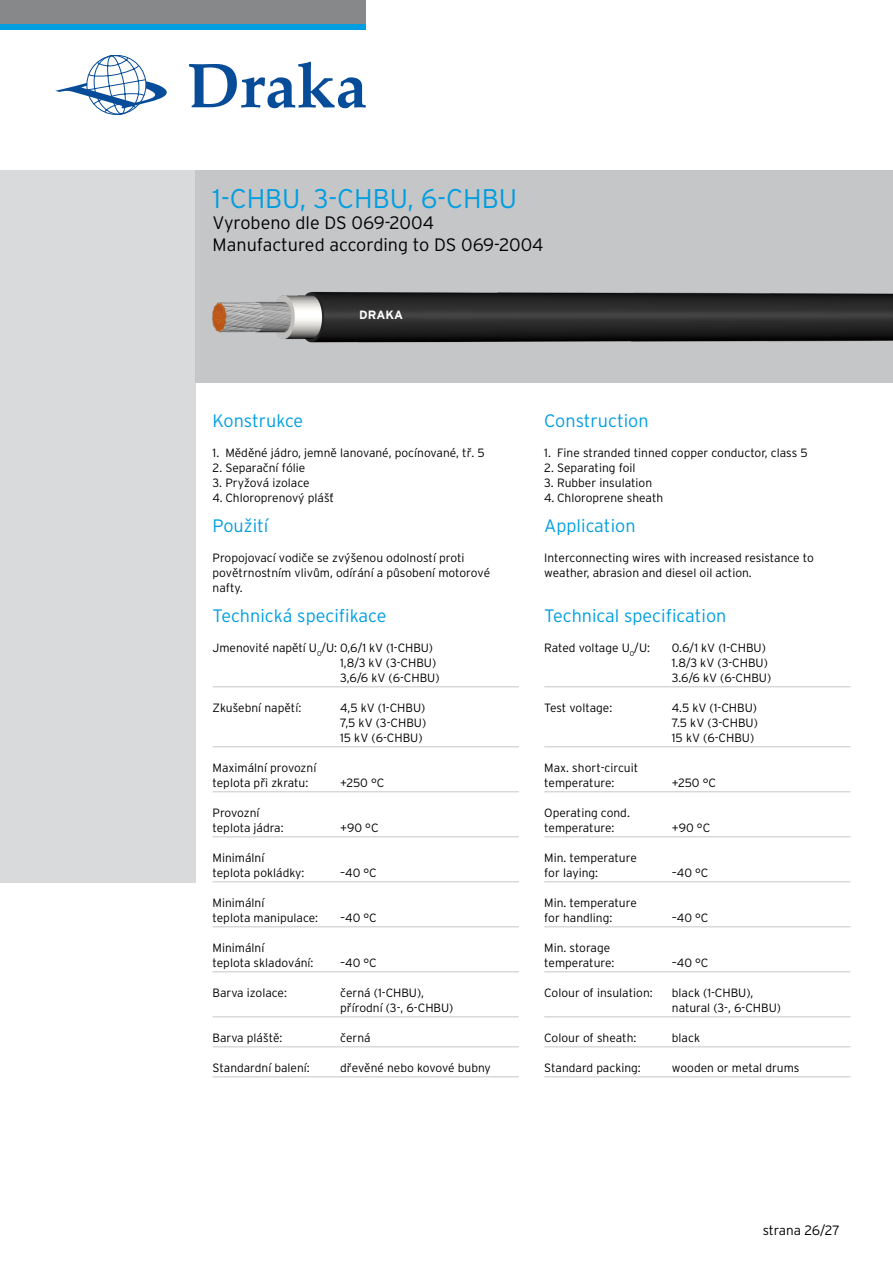
<style>
.page{position:relative;width:893px;height:1263px;background:#fff}
.page>*{position:absolute;margin:0;border:0;box-sizing:border-box;transform-origin:0 0}
.t1{font:300 27px "Interstate CE";color:#009ee0}
.t2{font:300 18px "Interstate CE";color:#009ee0}
.t3{font:300 18px/21.6px "Interstate CE";color:#000}
.t4{font:300 13.5px "Interstate CE";letter-spacing:-.01em;color:#000}
.t5{font:300 12px/15px "Interstate CE";color:#000}
.t6{font:700 12px "Interstate CE";color:#fff}
</style>
<div class="page">
<div style="left:0;top:170px;width:196px;height:712px;background:#d9dadb"></div>
<div style="left:196px;top:170px;width:697px;height:213px;background:#c5c6c8"></div>
<hr style="left:213px;top:686px;width:306px;height:1px;background:#c5c6c8">
<hr style="left:213px;top:746px;width:306px;height:1px;background:#c5c6c8">
<hr style="left:213px;top:791px;width:306px;height:1px;background:#c5c6c8">
<hr style="left:213px;top:836px;width:306px;height:1px;background:#c5c6c8">
<hr style="left:213px;top:881px;width:306px;height:1px;background:#c5c6c8">
<hr style="left:213px;top:926px;width:306px;height:1px;background:#c5c6c8">
<hr style="left:213px;top:971px;width:306px;height:1px;background:#c5c6c8">
<hr style="left:213px;top:1016px;width:306px;height:1px;background:#c5c6c8">
<hr style="left:213px;top:1046px;width:306px;height:1px;background:#c5c6c8">
<hr style="left:213px;top:1076px;width:306px;height:1px;background:#c5c6c8">
<hr style="left:544px;top:686px;width:306px;height:1px;background:#c5c6c8">
<hr style="left:544px;top:746px;width:306px;height:1px;background:#c5c6c8">
<hr style="left:544px;top:791px;width:306px;height:1px;background:#c5c6c8">
<hr style="left:544px;top:836px;width:306px;height:1px;background:#c5c6c8">
<hr style="left:544px;top:881px;width:306px;height:1px;background:#c5c6c8">
<hr style="left:544px;top:926px;width:306px;height:1px;background:#c5c6c8">
<hr style="left:544px;top:971px;width:306px;height:1px;background:#c5c6c8">
<hr style="left:544px;top:1016px;width:306px;height:1px;background:#c5c6c8">
<hr style="left:544px;top:1046px;width:306px;height:1px;background:#c5c6c8">
<hr style="left:544px;top:1076px;width:306px;height:1px;background:#c5c6c8">
<img style="left:195px;top:264px;width:698px;height:107px">
<svg style="left:55px;top:55px;width:112px;height:60px"></svg>
<svg style="left:189px;top:62px;width:177px;height:46px"></svg>
<div style="left:0;top:0;width:366px;height:30px;background:#87888a"></div>
<div style="left:0;top:24px;width:366px;height:6px;background:#009ee0"></div>
<h1 class="t1" style="left:213px;top:183px;width:286px">1-CHBU, 3-CHBU, 6-CHBU</h1>
<h2 class="t3" style="left:213px;top:212px;width:332px">Vyrobeno dle DS 069-2004<br>Manufactured according to DS 069-2004</h2>
<p class="t6" style="left:359px;top:308px;width:45px">DRAKA</p>
<h2 class="t2" style="left:213px;top:411px;width:92px">Konstrukce</h2>
<p class="t5" style="left:213px;top:445px;width:274px">1. Měděné jádro, jemně lanované, pocínované, tř. 5</p>
<p class="t5" style="left:213px;top:460px;width:94px">2. Separační fólie</p>
<p class="t5" style="left:213px;top:475px;width:98px">3. Pryžová izolace</p>
<p class="t5" style="left:213px;top:490px;width:123px">4. Chloroprenový plášť</p>
<h2 class="t2" style="left:213px;top:516px;width:57px">Použití</h2>
<p class="t5" style="left:213px;top:550px;width:279px">Propojovací vodiče se zvýšenou odolností proti povětrnostním vlivům, odírání a působení motorové nafty.</p>
<h2 class="t2" style="left:213px;top:606px;width:175px">Technická specifikace</h2>
<p class="t5" style="left:340px;top:640px;width:101px;text-indent:-128px">Jmenovité napětí U <sub>0</sub>/U: 0,6/1 kV (1-CHBU)<br>1,8/3 kV (3-CHBU)<br>3,6/6 kV (6-CHBU)</p>
<p class="t5" style="left:213px;top:700px;width:90px">Zkušební napětí:</p>
<p class="t5" style="left:340px;top:700px;width:88px;text-align:justify">4,5 kV (1-CHBU)<br>7,5 kV (3-CHBU)<br>15 kV (6-CHBU)</p>
<p class="t5" style="left:213px;top:760px;width:105px">Maximální provozní teplota při zkratu:</p>
<p class="t5" style="left:340px;top:775px;width:46px">+250 °C</p>
<h2 class="t2" style="left:544px;top:411px;width:106px">Construction</h2>
<p class="t5" style="left:544px;top:445px;width:265px">1. Fine stranded tinned copper conductor, class 5</p>
<p class="t5" style="left:544px;top:460px;width:93px">2. Separating foil</p>
<p class="t5" style="left:544px;top:475px;width:109px">3. Rubber insulation</p>
<p class="t5" style="left:544px;top:490px;width:120px">4. Chloroprene sheath</p>
<h2 class="t2" style="left:544px;top:516px;width:93px">Application</h2>
<p class="t5" style="left:544px;top:550px;width:271px">Interconnecting wires with increased resistance to weather, abrasion and diesel oil action.</p>
<h2 class="t2" style="left:544px;top:606px;width:184px">Technical specification</h2>
<p class="t5" style="left:544px;top:640px;width:107px">Rated voltage U <sub>0</sub>/U:</p>
<p class="t5" style="left:672px;top:640px;width:101px">0.6/1 kV (1-CHBU)<br>1.8/3 kV (3-CHBU)<br>3.6/6 kV (6-CHBU)</p>
<p class="t5" style="left:544px;top:700px;width:69px">Test voltage:</p>
<p class="t5" style="left:672px;top:700px;width:88px;text-align:justify">4.5 kV (1-CHBU)<br>7.5 kV (3-CHBU)<br>15 kV (6-CHBU)</p>
<p class="t5" style="left:544px;top:760px;width:95px">Max. short-circuit temperature:</p>
<p class="t5" style="left:672px;top:775px;width:46px">+250 °C</p>
<p class="t5" style="left:213px;top:805px;width:73px">Provozní teplota jádra:</p>
<p class="t5" style="left:340px;top:820px;width:40px">+90 °C</p>
<p class="t5" style="left:544px;top:805px;width:87px">Operating cond. temperature:</p>
<p class="t5" style="left:672px;top:820px;width:40px">+90 °C</p>
<p class="t5" style="left:213px;top:850px;width:93px">Minimální teplota pokládky:</p>
<p class="t5" style="left:340px;top:865px;width:38px">–40 °C</p>
<p class="t5" style="left:544px;top:850px;width:94px">Min. temperature for laying:</p>
<p class="t5" style="left:672px;top:865px;width:38px">–40 °C</p>
<p class="t5" style="left:213px;top:895px;width:107px">Minimální<br>teplota manipulace:</p>
<p class="t5" style="left:340px;top:910px;width:38px">–40 °C</p>
<p class="t5" style="left:544px;top:895px;width:94px">Min. temperature for handling:</p>
<p class="t5" style="left:672px;top:910px;width:38px">–40 °C</p>
<p class="t5" style="left:213px;top:940px;width:102px">Minimální<br>teplota skladování:</p>
<p class="t5" style="left:340px;top:955px;width:38px">–40 °C</p>
<p class="t5" style="left:544px;top:940px;width:72px">Min. storage temperature:</p>
<p class="t5" style="left:672px;top:955px;width:38px">–40 °C</p>
<p class="t5" style="left:213px;top:985px;width:76px">Barva izolace:</p>
<p class="t5" style="left:340px;top:985px;width:115px">černá (1-CHBU), přírodní (3-, 6-CHBU)</p>
<p class="t5" style="left:213px;top:1030px;width:71px">Barva pláště:</p>
<p class="t5" style="left:340px;top:1030px;width:32px">černá</p>
<p class="t5" style="left:213px;top:1060px;width:99px">Standardní balení:</p>
<p class="t5" style="left:340px;top:1060px;width:152px">dřevěné nebo kovové bubny</p>
<p class="t5" style="left:544px;top:985px;width:110px">Colour of insulation:</p>
<p class="t5" style="left:672px;top:985px;width:111px">black (1-CHBU), natural (3-, 6-CHBU)</p>
<p class="t5" style="left:544px;top:1030px;width:94px">Colour of sheath:</p>
<p class="t5" style="left:672px;top:1030px;width:30px">black</p>
<p class="t5" style="left:544px;top:1060px;width:98px">Standard packing:</p>
<p class="t5" style="left:672px;top:1060px;width:129px">wooden or metal drums</p>
<p class="t4" style="left:763px;top:1222px;width:79px">strana 26/27</p>
</div>
